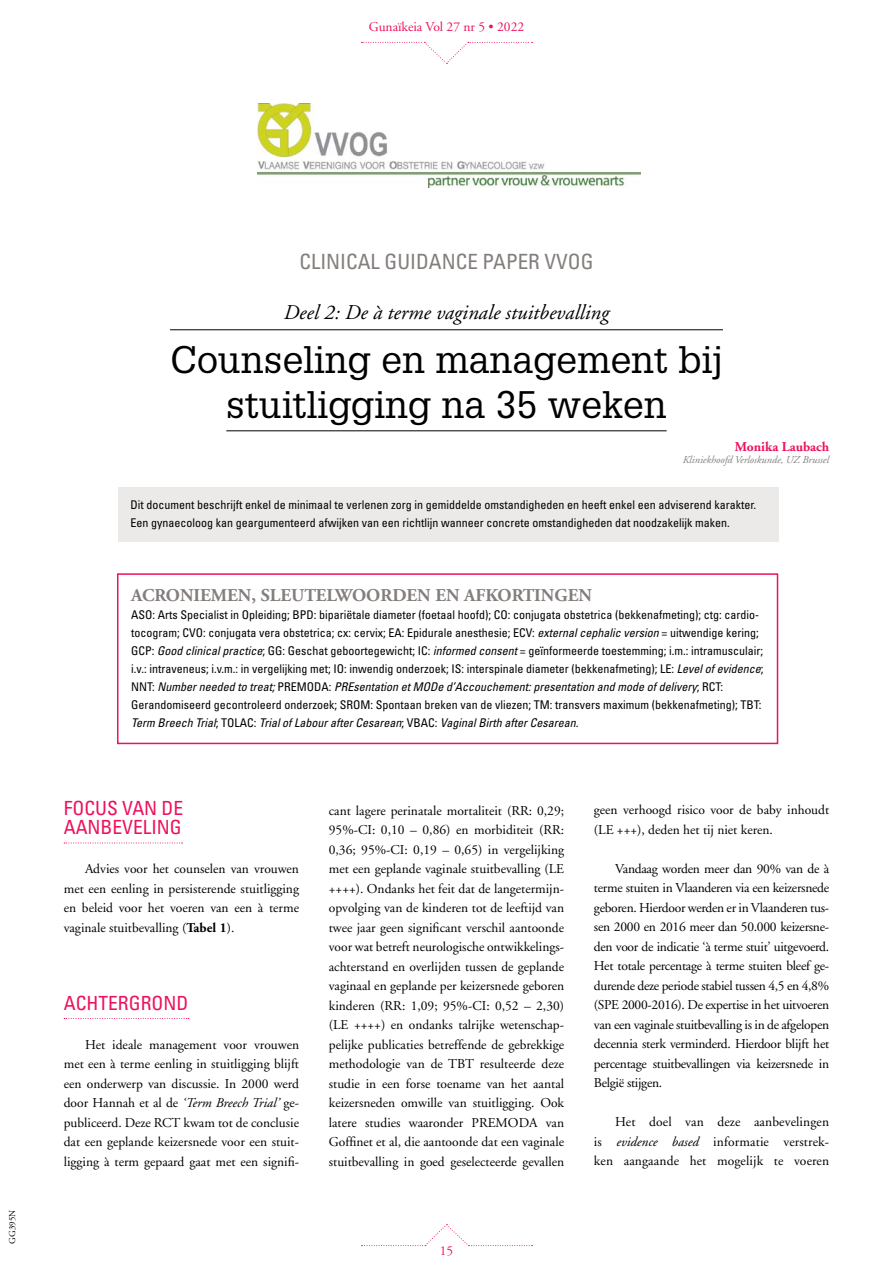
<style>
.page{position:relative;width:893px;height:1263px;background:#fff}
.page>*{position:absolute;margin:0;border:0;box-sizing:border-box;transform-origin:0 0}
.t1{font:37.5px/45px "Glypha";color:#000;text-align:center}
.t2{font:italic 21px "Adobe Garamond";color:#000}
.t3{font:condensed 21px "Univers LT Std";color:#837e7c}
.t4{font:condensed 19.5px/19.5px "Univers LT Std";color:#ed125f}
.t5{font:700 18px "Adobe Garamond";color:#837e7c}
.t6{font:13.5px/19.5px "Adobe Garamond";color:#000;text-align:justify}
.t7{font:13.5px "Adobe Garamond";color:#ed125f}
.t8{font:700 13.5px "Adobe Garamond";color:#ed125f}
.t9{font:condensed 12px/18px "Univers LT Std";color:#000}
.t10{font:italic 10.5px "Adobe Garamond";color:#837e7c}
.t11{font:9px "Adobe Garamond";color:#000}
.s1{font-style:italic}
.s2{font-weight:700}
</style>
<div class="page">
<svg style="left:361px;top:1224px;width:171px;height:22px"></svg>
<svg style="left:361px;top:42px;width:171px;height:22px"></svg>
<svg style="left:64px;top:843px;width:118px;height:1px"></svg>
<svg style="left:64px;top:1018px;width:125px;height:1px"></svg>
<hr style="left:170px;top:329px;width:553px;height:1px;background:#000">
<hr style="left:226px;top:430px;width:441px;height:1px;background:#000">
<div style="left:117px;top:573px;width:661px;height:171px;border:2px solid #ed125f"></div>
<img style="left:257px;top:103px;width:383px;height:85px">
<div style="left:118px;top:488px;width:660px;height:54px;background:#eceae9"></div>
<p class="t7" style="left:369px;top:20px;width:157px">Gunaïkeia Vol 27 nr 5 • 2022</p>
<p class="t11" style="left:7px;top:1244px;width:35px;rotate:-90deg">GG395N</p>
<h2 class="t3" style="left:299px;top:248px;width:296px">CLINICAL GUIDANCE PAPER VVOG</h2>
<h2 class="t2" style="left:284px;top:301px;width:327px">Deel 2: De à terme vaginale stuitbevalling</h2>
<h1 class="t1" style="left:170px;top:336px;width:554px">Counseling en management bij stuitligging na 35 weken</h1>
<p class="t8" style="left:735px;top:439px;width:96px">Monika Laubach</p>
<p class="t10" style="left:683px;top:454px;width:148px">Kliniekhoofd Verloskunde, UZ Brussel</p>
<p class="t9" style="left:130px;top:496px;width:627px">Dit document beschrijft enkel de minimaal te verlenen zorg in gemiddelde omstandigheden en heeft enkel een adviserend karakter.<br>Een gynaecoloog kan geargumenteerd afwijken van een richtlijn wanneer concrete omstandigheden dat noodzakelijk maken.</p>
<h3 class="t5" style="left:131px;top:585px;width:462px">ACRONIEMEN, SLEUTELWOORDEN EN AFKORTINGEN</h3>
<p class="t9" style="left:131px;top:605px;width:634px">ASO: Arts Specialist in Opleiding; BPD: bipariëtale diameter (foetaal hoofd); CO: conjugata obstetrica (bekkenafmeting); ctg: cardio&shy;tocogram; CVO: conjugata vera obstetrica; cx: cervix; EA: Epidurale anesthesie; ECV: <span class="s1">external cephalic version</span> = uitwendige kering; GCP: <span class="s1">Good clinical practice</span>; GG: Geschat geboortegewicht; IC: <span class="s1">informed consent</span> = geïnformeerde toestemming; i.m.: intramusculair; i.v.: intraveneus; i.v.m.: in vergelijking met; IO: inwendig onderzoek; IS: interspinale diameter (bekkenafmeting); LE: <span class="s1">Level of evidence</span>; NNT: <span class="s1">Number needed to treat;</span> PREMODA: <span class="s1">PREsentation et MODe d’Accouchement: presentation and mode of delivery</span>; RCT:<br>Gerandomiseerd gecontroleerd onderzoek; SROM: Spontaan breken van de vliezen; TM: transvers maximum (bekkenafmeting); TBT:<br><span class="s1">Term Breech Trial</span>; TOLAC: <span class="s1">Trial of Labour after Cesarean</span>; VBAC: <span class="s1">Vaginal Birth after Cesarean.</span></p>
<h3 class="t4" style="left:64px;top:798px;width:121px">FOCUS VAN DE<br>AANBEVELING</h3>
<p class="t6" style="left:64px;top:859px;width:237px;text-indent:21px">Advies voor het counselen van vrouwen met een eenling in persisterende stuitligging en beleid voor het voeren van een à terme vaginale stuitbevalling (<span class="s2">Tabel 1</span>).</p>
<h3 class="t4" style="left:64px;top:993px;width:126px">ACHTERGROND</h3>
<p class="t6" style="left:64px;top:1035px;width:237px;text-indent:21px">Het ideale management voor vrouwen met een à terme eenling in stuitligging blijft een onderwerp van discussie. In 2000 werd door Hannah et al de <span class="s1">‘Term Breech Trial’</span> ge&shy;publiceerd. Deze RCT kwam tot de conclusie dat een geplande keizersnede voor een stuit&shy;ligging à term gepaard gaat met een signifi-</p>
<p class="t6" style="left:329px;top:801px;width:237px">cant lagere perinatale mortaliteit (RR: 0,29; 95%-CI: 0,10 – 0,86) en morbiditeit (RR:<br>0,36; 95%-CI: 0,19 – 0,65) in vergelijking met een geplande vaginale stuitbevalling (LE ++++). Ondanks het feit dat de langetermijn&shy;opvolging van de kinderen tot de leeftijd van twee jaar geen significant verschil aantoonde voor wat betreft neurologische ontwikkelings&shy;achterstand en overlijden tussen de geplande vaginaal en geplande per keizersnede geboren kinderen (RR: 1,09; 95%-CI: 0,52 – 2,30) (LE ++++) en ondanks talrijke wetenschap&shy;pelijke publicaties betreffende de gebrekkige methodologie van de TBT resulteerde deze studie in een forse toename van het aantal keizersneden omwille van stuitligging. Ook latere studies waaronder PREMODA van Goffinet et al, die aantoonde dat een vaginale stuitbevalling in goed geselecteerde gevallen</p>
<p class="t6" style="left:594px;top:801px;width:237px">geen verhoogd risico voor de baby inhoudt (LE +++), deden het tij niet keren.</p>
<p class="t6" style="left:594px;top:859px;width:237px;text-indent:21px">Vandaag worden meer dan 90% van de à terme stuiten in Vlaanderen via een keizersnede geboren. Hierdoor werden er in Vlaanderen tus&shy;sen 2000 en 2016 meer dan 50.000 keizersne&shy;den voor de indicatie ‘à terme stuit’ uitgevoerd.<br>Het totale percentage à terme stuiten bleef ge&shy;durende deze periode stabiel tussen 4,5 en 4,8% (SPE 2000-2016). De expertise in het uitvoeren van een vaginale stuitbevalling is in de afgelopen decennia sterk verminderd. Hierdoor blijft het percentage stuitbevallingen via keizersnede in België stijgen.</p>
<p class="t6" style="left:594px;top:1113px;width:237px;text-indent:21px">Het doel van deze aanbevelingen is <span class="s1">evidence based</span> informatie verstrek&shy;ken aangaande het mogelijk te voeren</p>
<p class="t7" style="left:440px;top:1244px;width:15px">15</p>
</div>
